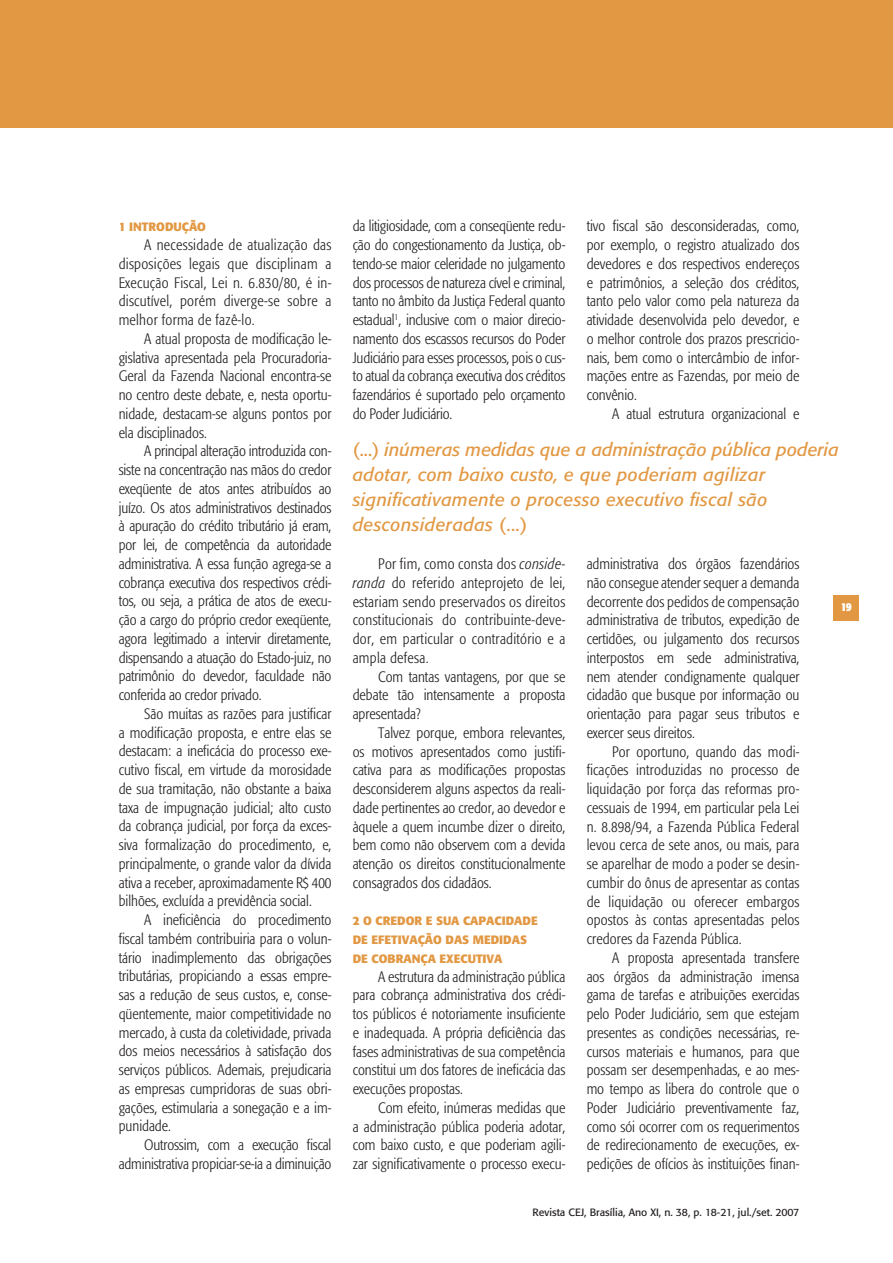
<style>
.page{position:relative;width:893px;height:1263px;background:#fff}
.page>*{position:absolute;margin:0;border:0;box-sizing:border-box;transform-origin:0 0}
.t1{font:italic 18px/24.8px "Formata";letter-spacing:.02em;color:#e29843}
.t2{font:300 condensed 15px/18.8px "Formata";color:#231f20;text-align:justify}
.t3{font:700 12px/18.8px "Formata";color:#e29843}
.t4{font:700 condensed 12px "Formata";color:#fff}
.t5{font:10.5px "Formata";color:#231f20}
.s1{font-style:normal}
.s2{font-style:italic}
</style>
<div class="page">
<div style="left:833px;top:596px;width:25px;height:25px;background:#e29843"></div>
<div style="left:0;top:0;width:892px;height:128px;background:#e29843"></div>
<p class="t3" style="left:119px;top:218px;width:89px">1 INTRODUÇÃO</p>
<p class="t2" style="left:119px;top:237px;width:214px;text-indent:26px">A necessidade de atualização das disposições legais que disciplinam a Execução Fiscal, Lei n. 6.830/80, é in&shy;discutível, porém diverge-se sobre a melhor forma de fazê-lo.</p>
<p class="t2" style="left:119px;top:330px;width:214px;text-indent:26px">A atual proposta de modificação le&shy;gislativa apresentada pela Procuradoria-Geral da Fazenda Nacional encontra-se no centro deste debate, e, nesta oportu&shy;nidade, destacam-se alguns pontos por ela disciplinados.</p>
<p class="t2" style="left:119px;top:443px;width:214px;text-indent:26px">A principal alteração introduzida con&shy;siste na concentração nas mãos do credor exeqüente de atos antes atribuídos ao juízo. Os atos administrativos destinados à apuração do crédito tributário já eram, por lei, de competência da autoridade administrativa. A essa função agrega-se a cobrança executiva dos respectivos crédi&shy;tos, ou seja, a prática de atos de execu&shy;ção a cargo do próprio credor exeqüente, agora legitimado a intervir diretamente, dispensando a atuação do Estado-juiz, no patrimônio do devedor, faculdade não conferida ao credor privado.</p>
<p class="t2" style="left:119px;top:705px;width:214px;text-indent:26px">São muitas as razões para justificar a modificação proposta, e entre elas se destacam: a ineficácia do processo exe&shy;cutivo fiscal, em virtude da morosidade de sua tramitação, não obstante a baixa taxa de impugnação judicial; alto custo da cobrança judicial, por força da exces&shy;siva formalização do procedimento, e, principalmente, o grande valor da dívida ativa a receber, aproximadamente R$ 400 bilhões, excluída a previdência social.</p>
<p class="t2" style="left:119px;top:912px;width:214px;text-indent:26px">A ineficiência do procedimento fiscal também contribuiria para o volun&shy;tário inadimplemento das obrigações tributárias, propiciando a essas empre&shy;sas a redução de seus custos, e, conse&shy;qüentemente, maior competitividade no mercado, à custa da coletividade, privada dos meios necessários à satisfação dos serviços públicos. Ademais, prejudicaria as empresas cumpridoras de suas obri&shy;gações, estimularia a sonegação e a im&shy;punidade.</p>
<p class="t2" style="left:119px;top:1137px;width:214px;text-align:right">Outrossim, com a execução fiscal administrativa propiciar-se-ia a diminuição</p>
<p class="t2" style="left:353px;top:218px;width:214px">da litigiosidade, com a conseqüente redu&shy;ção do congestionamento da Justiça, ob&shy;tendo-se maior celeridade no julgamento dos processos de natureza cível e criminal, tanto no âmbito da Justiça Federal quanto estadual<sup>1</sup>, inclusive com o maior direcio&shy;namento dos escassos recursos do Poder Judiciário para esses processos, pois o cus&shy;to atual da cobrança executiva dos créditos fazendários é suportado pelo orçamento do Poder Judiciário.</p>
<p class="t2" style="left:586px;top:218px;width:214px">tivo fiscal são desconsideradas, como, por exemplo, o registro atualizado dos devedores e dos respectivos endereços e patrimônios, a seleção dos créditos, tanto pelo valor como pela natureza da atividade desenvolvida pelo devedor, e o melhor controle dos prazos prescricio&shy;nais, bem como o intercâmbio de infor&shy;mações entre as Fazendas, por meio de convênio.</p>
<p class="t2" style="left:612px;top:405px;width:189px">A atual estrutura organizacional e</p>
<p class="t1" style="left:353px;top:439px;width:487px"><span class="s1">(...)</span> inúmeras medidas que a administração pública poderia adotar, com baixo custo, e que poderiam agilizar significativamente o processo executivo fiscal são desconsideradas <span class="s1">(...)</span></p>
<p class="t2" style="left:353px;top:556px;width:214px;text-indent:26px">Por fim, como consta dos <span class="s2">conside&shy;randa</span> do referido anteprojeto de lei, estariam sendo preservados os direitos constitucionais do contribuinte-deve&shy;dor, em particular o contraditório e a ampla defesa.</p>
<p class="t2" style="left:353px;top:668px;width:214px;text-indent:26px">Com tantas vantagens, por que se debate tão intensamente a proposta apresentada?</p>
<p class="t2" style="left:353px;top:724px;width:214px;text-indent:26px">Talvez porque, embora relevantes, os motivos apresentados como justifi&shy;cativa para as modificações propostas desconsiderem alguns aspectos da reali&shy;dade pertinentes ao credor, ao devedor e àquele a quem incumbe dizer o direito, bem como não observem com a devida atenção os direitos constitucionalmente consagrados dos cidadãos.</p>
<p class="t3" style="left:353px;top:912px;width:187px">2 O CREDOR E SUA CAPACIDADE<br>DE EFETIVAÇÃO DAS MEDIDAS<br>DE COBRANÇA EXECUTIVA</p>
<p class="t2" style="left:353px;top:968px;width:214px;text-indent:26px">A estrutura da administração pública para cobrança administrativa dos crédi&shy;tos públicos é notoriamente insuficiente e inadequada. A própria deficiência das fases administrativas de sua competência constitui um dos fatores de ineficácia das execuções propostas.</p>
<p class="t2" style="left:353px;top:1099px;width:214px;text-indent:26px">Com efeito, inúmeras medidas que a administração pública poderia adotar, com baixo custo, e que poderiam agili&shy;zar significativamente o processo execu-</p>
<p class="t2" style="left:586px;top:556px;width:214px">administrativa dos órgãos fazendários não consegue atender sequer a demanda decorrente dos pedidos de compensação administrativa de tributos, expedição de certidões, ou julgamento dos recursos interpostos em sede administrativa, nem atender condignamente qualquer cidadão que busque por informação ou orientação para pagar seus tributos e exercer seus direitos.</p>
<p class="t2" style="left:586px;top:743px;width:214px;text-indent:26px">Por oportuno, quando das modi&shy;ficações introduzidas no processo de liquidação por força das reformas pro&shy;cessuais de 1994, em particular pela Lei n. 8.898/94, a Fazenda Pública Federal levou cerca de sete anos, ou mais, para se aparelhar de modo a poder se desin&shy;cumbir do ônus de apresentar as contas de liquidação ou oferecer embargos opostos às contas apresentadas pelos credores da Fazenda Pública.</p>
<p class="t2" style="left:586px;top:949px;width:214px;text-indent:26px">A proposta apresentada transfere aos órgãos da administração imensa gama de tarefas e atribuições exercidas pelo Poder Judiciário, sem que estejam presentes as condições necessárias, re&shy;cursos materiais e humanos, para que possam ser desempenhadas, e ao mes&shy;mo tempo as libera do controle que o Poder Judiciário preventivamente faz, como sói ocorrer com os requerimentos de redirecionamento de execuções, ex&shy;pedições de ofícios às instituições finan-</p>
<p class="t4" style="left:840px;top:600px;width:13px">19</p>
<p class="t5" style="left:532px;top:1208px;width:268px">Revista CEJ, Brasília, Ano XI, n. 38, p. 18-21, jul./set. 2007</p>
</div>
